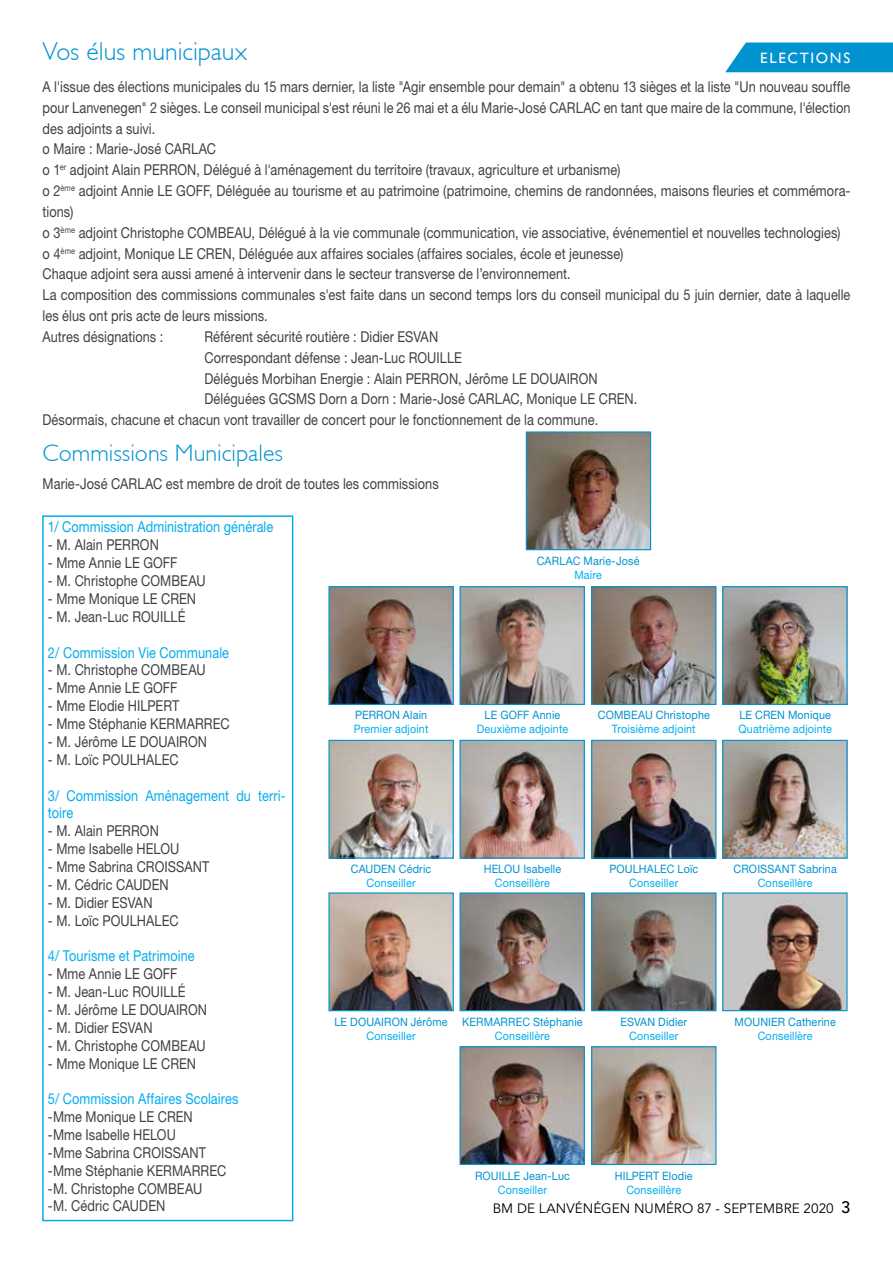
<style>
.page{position:relative;width:893px;height:1263px;background:#fff}
.page>*{position:absolute;margin:0;border:0;box-sizing:border-box;transform-origin:0 0}
.t1{font:300 25.8px "Gill Sans";color:#0093d0}
.t2{font:300 24px "Gill Sans";color:#0093d0}
.t3{font:15px/20.9px "Helvetica Neue LT Std";letter-spacing:.005em;color:#414042;scale:.85 1}
.t4{font:15px/17.9px "Helvetica Neue LT Std";letter-spacing:.005em;color:#00aeef;scale:.85 1}
.t5{font:15px "Gill Sans";letter-spacing:.115em;color:#fff}
.t6{font:13.5px "Avenir LT Std";letter-spacing:.005em;color:#000}
.t7{font:11.55px "Helvetica Neue LT Std";letter-spacing:.015em;color:#0093d0;scale:.93 1}
.t8{font:11.55px "Helvetica Neue LT Std";letter-spacing:.015em;color:#00aeef;scale:.93 1}
.s1{font-weight:500;font-size:16.5px}
</style>
<div class="page">
<div style="left:725px;top:43px;width:168px;height:29px;background:#0093d0"></div>
<img style="left:330px;top:588px;width:122px;height:115px">
<div style="left:328px;top:586px;width:126px;height:119px;border:1px solid #0093d0"></div>
<img style="left:330px;top:742px;width:122px;height:115px">
<div style="left:328px;top:740px;width:126px;height:119px;border:1px solid #0093d0"></div>
<img style="left:330px;top:894px;width:122px;height:115px">
<div style="left:328px;top:892px;width:126px;height:119px;border:1px solid #0093d0"></div>
<img style="left:461px;top:588px;width:122px;height:115px">
<div style="left:459px;top:586px;width:126px;height:119px;border:1px solid #0093d0"></div>
<img style="left:528px;top:433px;width:121px;height:115px">
<div style="left:526px;top:431px;width:125px;height:119px;border:1px solid #0093d0"></div>
<img style="left:461px;top:742px;width:122px;height:115px">
<div style="left:459px;top:740px;width:126px;height:119px;border:1px solid #0093d0"></div>
<img style="left:461px;top:894px;width:122px;height:115px">
<div style="left:459px;top:892px;width:126px;height:119px;border:1px solid #0093d0"></div>
<img style="left:461px;top:1048px;width:122px;height:115px">
<div style="left:459px;top:1046px;width:126px;height:119px;border:1px solid #0093d0"></div>
<img style="left:593px;top:588px;width:121px;height:115px">
<div style="left:591px;top:586px;width:125px;height:119px;border:1px solid #0093d0"></div>
<img style="left:593px;top:742px;width:121px;height:115px">
<div style="left:591px;top:740px;width:125px;height:119px;border:1px solid #0093d0"></div>
<img style="left:593px;top:894px;width:121px;height:115px">
<div style="left:591px;top:892px;width:125px;height:119px;border:1px solid #0093d0"></div>
<img style="left:593px;top:1048px;width:121px;height:115px">
<div style="left:591px;top:1046px;width:125px;height:119px;border:1px solid #0093d0"></div>
<img style="left:724px;top:588px;width:122px;height:115px">
<div style="left:722px;top:586px;width:126px;height:119px;border:1px solid #0093d0"></div>
<img style="left:724px;top:742px;width:122px;height:115px">
<div style="left:722px;top:740px;width:126px;height:119px;border:1px solid #0093d0"></div>
<img style="left:724px;top:894px;width:122px;height:115px">
<div style="left:722px;top:892px;width:126px;height:119px;border:1px solid #0093d0"></div>
<div style="left:42px;top:515px;width:251px;height:706px;border:2px solid #00aeef"></div>
<h1 class="t1" style="left:43px;top:37px;width:206px">Vos élus municipaux</h1>
<p class="t5" style="left:760px;top:49px;width:92px">ELECTIONS</p>
<p class="t3" style="left:43px;top:76px;width:952px">A l'issue des élections municipales du 15 mars dernier, la liste "Agir ensemble pour demain" a obtenu 13 sièges et la liste "Un nouveau souffle pour Lanvenegen" 2 sièges. Le conseil municipal s'est réuni le 26 mai et a élu Marie-José CARLAC en tant que maire de la commune, l'élection des adjoints a suivi.<br>o Maire : Marie-José CARLAC<br>o 1<sup>er</sup> adjoint Alain PERRON, Délégué à l'aménagement du territoire (travaux, agriculture et urbanisme)<br>o 2<sup>ème</sup> adjoint Annie LE GOFF, Déléguée au tourisme et au patrimoine (patrimoine, chemins de randonnées, maisons fleuries et commémora&shy;tions)<br>o 3<sup>ème</sup> adjoint Christophe COMBEAU, Délégué à la vie communale (communication, vie associative, événementiel et nouvelles technologies) o 4<sup>ème</sup> adjoint, Monique LE CREN, Déléguée aux affaires sociales (affaires sociales, école et jeunesse)<br>Chaque adjoint sera aussi amené à intervenir dans le secteur transverse de l’environnement.<br>La composition des commissions communales s'est faite dans un second temps lors du conseil municipal du 5 juin dernier, date à laquelle les élus ont pris acte de leurs missions.<br>Autres désignations :</p>
<p class="t3" style="left:205px;top:326px;width:276px">Référent sécurité routière : Didier ESVAN</p>
<p class="t3" style="left:205px;top:347px;width:304px">Correspondant défense : Jean-Luc ROUILLE</p>
<p class="t3" style="left:205px;top:368px;width:464px">Délégués Morbihan Energie : Alain PERRON, Jérôme LE DOUAIRON</p>
<p class="t3" style="left:205px;top:388px;width:511px">Déléguées GCSMS Dorn a Dorn : Marie-José CARLAC, Monique LE CREN.</p>
<p class="t3" style="left:43px;top:409px;width:655px">Désormais, chacune et chacun vont travailler de concert pour le fonctionnement de la commune.</p>
<h2 class="t2" style="left:43px;top:439px;width:242px">Commissions Municipales</h2>
<p class="t3" style="left:43px;top:473px;width:468px">Marie-José CARLAC est membre de droit de toutes les commissions</p>
<p class="t4" style="left:48px;top:518px;width:267px">1/ Commission Administration générale</p>
<p class="t3" style="left:48px;top:534px;width:132px">- M. Alain PERRON</p>
<p class="t3" style="left:48px;top:552px;width:154px">- Mme Annie LE GOFF</p>
<p class="t3" style="left:48px;top:570px;width:187px">- M. Christophe COMBEAU</p>
<p class="t3" style="left:48px;top:588px;width:176px">- Mme Monique LE CREN</p>
<p class="t3" style="left:48px;top:606px;width:163px">- M. Jean-Luc ROUILLÉ</p>
<p class="t4" style="left:48px;top:643px;width:215px">2/ Commission Vie Communale</p>
<p class="t3" style="left:48px;top:659px;width:187px">- M. Christophe COMBEAU</p>
<p class="t3" style="left:48px;top:677px;width:154px">- Mme Annie LE GOFF</p>
<p class="t3" style="left:48px;top:695px;width:156px">- Mme Elodie HILPERT</p>
<p class="t3" style="left:48px;top:713px;width:215px">- Mme Stéphanie KERMARREC</p>
<p class="t3" style="left:48px;top:731px;width:189px">- M. Jérôme LE DOUAIRON</p>
<p class="t3" style="left:48px;top:749px;width:155px">- M. Loïc POULHALEC</p>
<p class="t4" style="left:48px;top:786px;width:281px">3/ Commission Aménagement du terri&shy;toire</p>
<p class="t3" style="left:48px;top:820px;width:132px">- M. Alain PERRON</p>
<p class="t3" style="left:48px;top:838px;width:156px">- Mme Isabelle HELOU</p>
<p class="t3" style="left:48px;top:856px;width:192px">- Mme Sabrina CROISSANT</p>
<p class="t3" style="left:48px;top:874px;width:144px">- M. Cédric CAUDEN</p>
<p class="t3" style="left:48px;top:892px;width:125px">- M. Didier ESVAN</p>
<p class="t3" style="left:48px;top:909px;width:155px">- M. Loïc POULHALEC</p>
<p class="t4" style="left:48px;top:947px;width:174px">4/ Tourisme et Patrimoine</p>
<p class="t3" style="left:48px;top:963px;width:154px">- Mme Annie LE GOFF</p>
<p class="t3" style="left:48px;top:981px;width:163px">- M. Jean-Luc ROUILLÉ</p>
<p class="t3" style="left:48px;top:999px;width:189px">- M. Jérôme LE DOUAIRON</p>
<p class="t3" style="left:48px;top:1017px;width:125px">- M. Didier ESVAN</p>
<p class="t3" style="left:48px;top:1035px;width:187px">- M. Christophe COMBEAU</p>
<p class="t3" style="left:48px;top:1052px;width:176px">- Mme Monique LE CREN</p>
<p class="t4" style="left:48px;top:1090px;width:226px">5/ Commission Affaires Scolaires</p>
<p class="t3" style="left:48px;top:1108px;width:211px;line-height:17.9px">-Mme Monique LE CREN -Mme Isabelle HELOU<br>-Mme Sabrina CROISSANT -Mme Stéphanie KERMARREC -M. Christophe COMBEAU<br>-M. Cédric CAUDEN</p>
<p class="t7" style="left:355px;top:708px;width:79px">PERRON Alain</p>
<p class="t8" style="left:354px;top:722px;width:82px">Premier adjoint</p>
<p class="t7" style="left:351px;top:862px;width:88px">CAUDEN Cédric</p>
<p class="t8" style="left:367px;top:876px;width:54px">Conseiller</p>
<p class="t7" style="left:334px;top:1015px;width:123px">LE DOUAIRON Jérôme</p>
<p class="t8" style="left:367px;top:1029px;width:54px">Conseiller</p>
<p class="t7" style="left:537px;top:554px;width:112px">CARLAC Marie-José</p>
<p class="t8" style="left:574px;top:568px;width:31px">Maire</p>
<p class="t7" style="left:485px;top:708px;width:83px">LE GOFF Annie</p>
<p class="t8" style="left:477px;top:722px;width:100px">Deuxième adjointe</p>
<p class="t7" style="left:598px;top:708px;width:122px">COMBEAU Christophe</p>
<p class="t8" style="left:612px;top:722px;width:92px">Troisième adjoint</p>
<p class="t7" style="left:739px;top:708px;width:100px">LE CREN Monique</p>
<p class="t8" style="left:738px;top:722px;width:102px">Quatrième adjointe</p>
<p class="t7" style="left:484px;top:862px;width:85px">HELOU Isabelle</p>
<p class="t8" style="left:495px;top:876px;width:61px">Conseillère</p>
<p class="t7" style="left:609px;top:862px;width:97px">POULHALEC Loïc</p>
<p class="t8" style="left:629px;top:876px;width:54px">Conseiller</p>
<p class="t7" style="left:733px;top:862px;width:113px">CROISSANT Sabrina</p>
<p class="t8" style="left:758px;top:876px;width:61px">Conseillère</p>
<p class="t7" style="left:462px;top:1015px;width:131px">KERMARREC Stéphanie</p>
<p class="t8" style="left:495px;top:1029px;width:61px">Conseillère</p>
<p class="t7" style="left:620px;top:1015px;width:73px">ESVAN Didier</p>
<p class="t8" style="left:629px;top:1029px;width:54px">Conseiller</p>
<p class="t7" style="left:734px;top:1015px;width:110px">MOUNIER Catherine</p>
<p class="t8" style="left:758px;top:1029px;width:61px">Conseillère</p>
<p class="t7" style="left:475px;top:1169px;width:104px">ROUILLE Jean-Luc</p>
<p class="t8" style="left:498px;top:1182px;width:54px">Conseiller</p>
<p class="t7" style="left:615px;top:1169px;width:85px">HILPERT Elodie</p>
<p class="t8" style="left:626px;top:1182px;width:61px">Conseillère</p>
<p class="t6" style="left:493px;top:1200px;width:359px">BM DE LANVÉNÉGEN NUMÉRO 87 - SEPTEMBRE 2020 <span class="s1">3</span></p>
</div>
